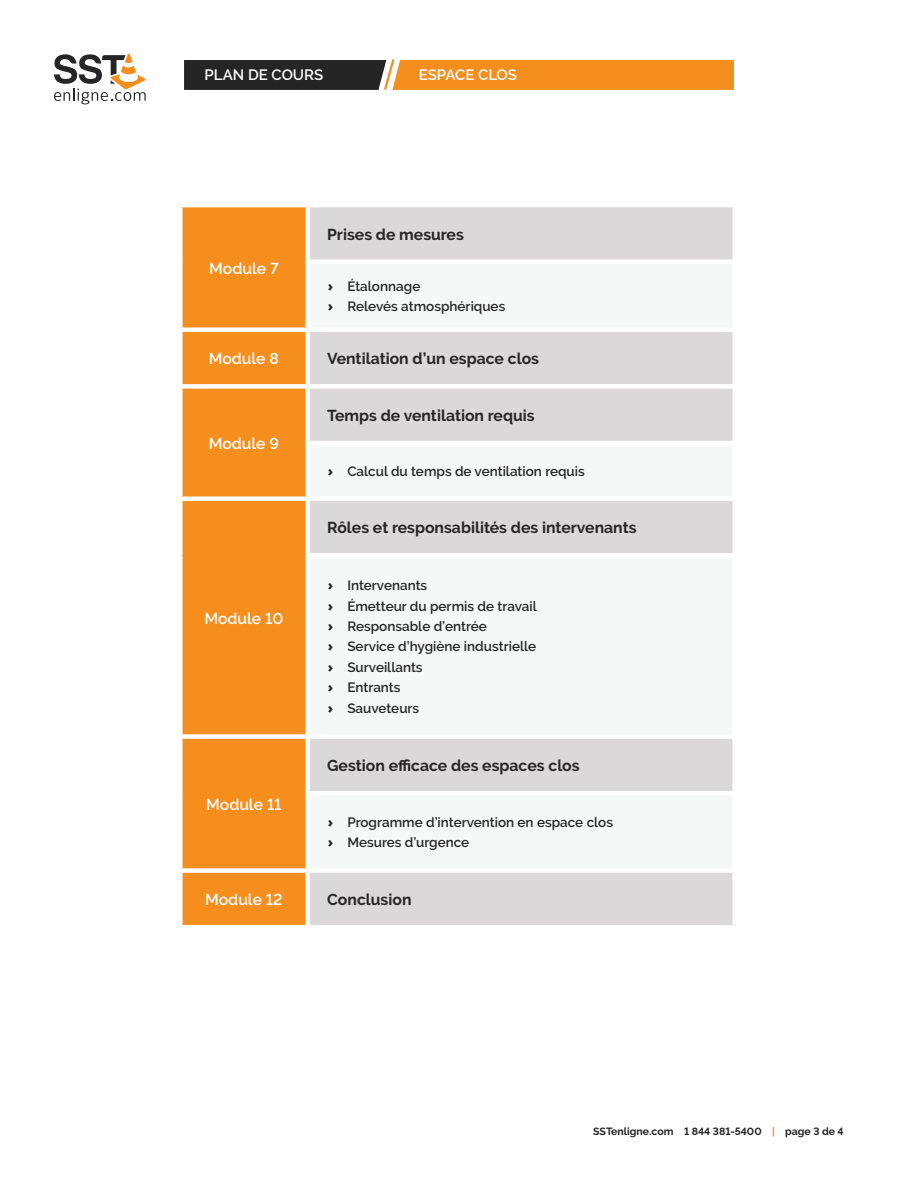
<style>
.page{position:relative;width:918px;height:1188px;background:#fff}
.page>*{position:absolute;margin:0;border:0;box-sizing:border-box;transform-origin:0 0}
.Titre_2_-_tableau{font:700 15.75px "Rising Sun";color:#262526}
.Titre_tableau{font:600 15.75px "Rising Sun";color:#fff}
.t1{font:600 15px "Rising Sun";color:#fff}
.t2{font:600 13.5px "Rising Sun";color:#262526}
.t3{font:700 10.5px "Rising Sun";color:#262526}
.s1{font-family:"Open Sans";font-weight:800}
.s2{color:#f68e1e}
</style>
<div class="page">
<svg style="left:54px;top:54px;width:92px;height:50px"></svg>
<svg style="left:184px;top:59px;width:550px;height:31px;background:#ad6f2d"></svg>
<div style="left:183px;top:207px;width:122px;height:718px;background:#f68e1e"></div>
<div style="left:310px;top:207px;width:422px;height:718px;background:#dad8d8"></div>
<svg style="left:310px;top:264px;width:422px;height:604px;fill:#f6f7f7"></svg>
<div style="left:308px;top:384px;width:429px;height:5px;background:#fff"></div>
<hr style="left:305px;top:441px;width:432px;height:4px;background:#fff">
<div style="left:308px;top:496px;width:429px;height:5px;background:#fff"></div>
<div style="left:305px;top:553px;width:432px;height:5px;background:#fff"></div>
<div style="left:308px;top:734px;width:429px;height:5px;background:#fff"></div>
<hr style="left:305px;top:791px;width:432px;height:4px;background:#fff">
<div style="left:308px;top:868px;width:429px;height:5px;background:#fff"></div>
<div style="left:178px;top:327px;width:130px;height:5px;background:#fff"></div>
<div style="left:178px;top:384px;width:130px;height:5px;background:#fff"></div>
<div style="left:178px;top:496px;width:130px;height:5px;background:#fff"></div>
<div style="left:178px;top:734px;width:130px;height:5px;background:#fff"></div>
<div style="left:178px;top:868px;width:130px;height:5px;background:#fff"></div>
<div style="left:305px;top:259px;width:432px;height:5px;background:#fff"></div>
<div style="left:308px;top:327px;width:429px;height:5px;background:#fff"></div>
<p class="t1" style="left:205px;top:66px;width:120px">PLAN DE COURS</p>
<p class="t1" style="left:419px;top:66px;width:100px">ESPACE CLOS</p>
<p class="Titre_tableau" style="left:209px;top:259px;width:71px">Module 7</p>
<p class="Titre_2_-_tableau" style="left:327px;top:225px;width:138px">Prises de mesures</p>
<p class="t2" style="left:328px;top:278px;width:94px"><span class="s1">›</span> Étalonnage</p>
<p class="t2" style="left:328px;top:299px;width:179px"><span class="s1">›</span> Relevés atmosphériques</p>
<p class="Titre_tableau" style="left:209px;top:350px;width:72px">Module 8</p>
<p class="Titre_2_-_tableau" style="left:327px;top:350px;width:213px">Ventilation d’un espace clos</p>
<p class="Titre_tableau" style="left:209px;top:434px;width:72px">Module 9</p>
<p class="Titre_tableau" style="left:204px;top:609px;width:80px">Module 10</p>
<p class="Titre_tableau" style="left:206px;top:795px;width:77px">Module 11</p>
<p class="Titre_2_-_tableau" style="left:327px;top:406px;width:209px">Temps de ventilation requis</p>
<p class="t2" style="left:328px;top:464px;width:258px"><span class="s1">›</span> Calcul du temps de ventilation requis</p>
<p class="Titre_2_-_tableau" style="left:327px;top:519px;width:311px">Rôles et responsabilités des intervenants</p>
<p class="t2" style="left:328px;top:578px;width:101px"><span class="s1">›</span> Intervenants</p>
<p class="t2" style="left:328px;top:598px;width:211px"><span class="s1">›</span> Émetteur du permis de travail</p>
<p class="t2" style="left:328px;top:618px;width:160px"><span class="s1">›</span> Responsable d’entrée</p>
<p class="t2" style="left:328px;top:639px;width:210px"><span class="s1">›</span> Service d’hygiène industrielle</p>
<p class="t2" style="left:328px;top:659px;width:96px"><span class="s1">›</span> Surveillants</p>
<p class="t2" style="left:328px;top:680px;width:74px"><span class="s1">›</span> Entrants</p>
<p class="t2" style="left:328px;top:700px;width:93px"><span class="s1">›</span> Sauveteurs</p>
<p class="Titre_2_-_tableau" style="left:327px;top:757px;width:254px">Gestion efficace des espaces clos</p>
<p class="t2" style="left:328px;top:815px;width:287px"><span class="s1">›</span> Programme d’intervention en espace clos</p>
<p class="t2" style="left:328px;top:835px;width:143px"><span class="s1">›</span> Mesures d’urgence</p>
<p class="Titre_tableau" style="left:205px;top:891px;width:79px">Module 12</p>
<p class="Titre_2_-_tableau" style="left:327px;top:891px;width:86px">Conclusion</p>
<p class="t3" style="left:593px;top:1126px;width:252px">SSTenligne.com 1 844 381-5400 <span class="s2">|</span> page 3 de 4</p>
</div>
